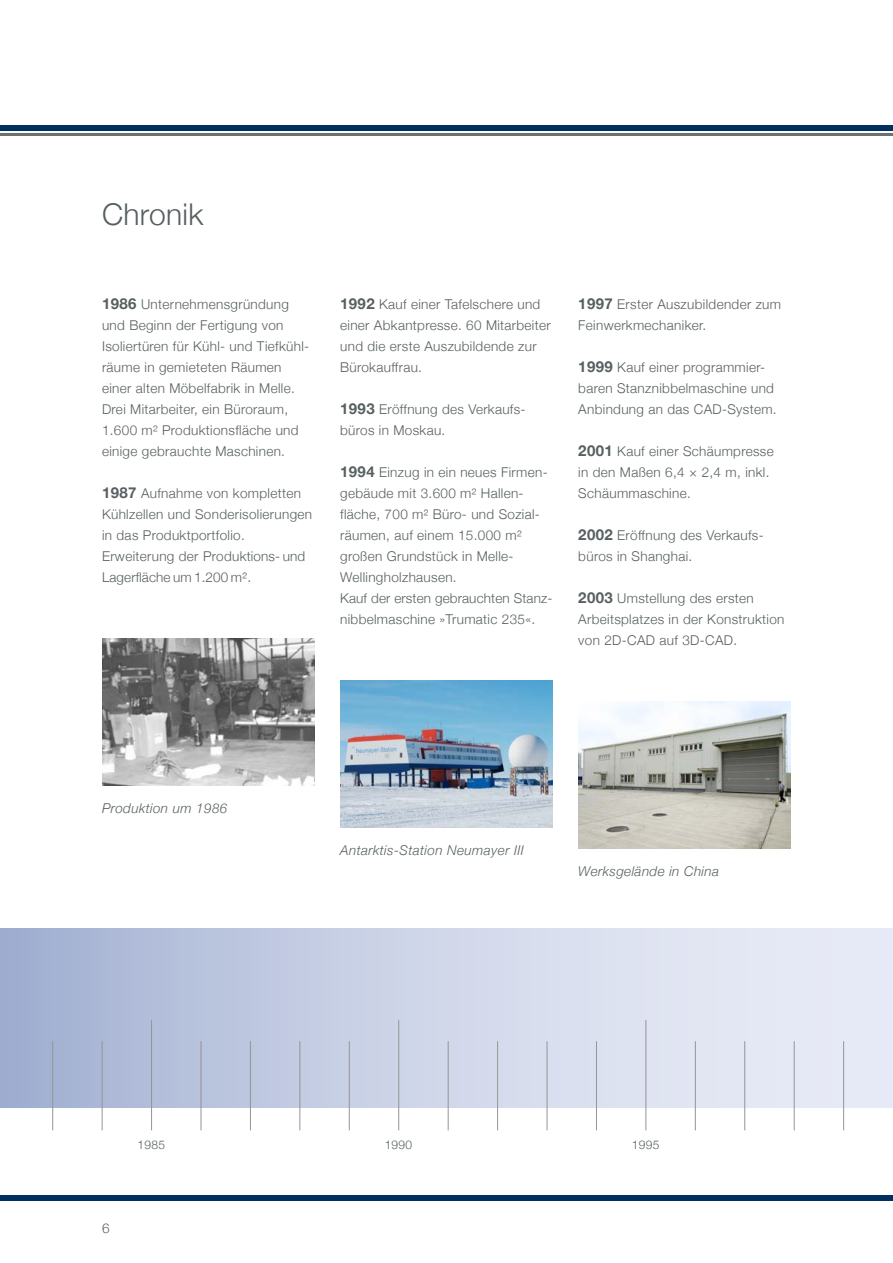
<style>
.page{position:relative;width:893px;height:1263px;background:#fff}
.page>*{position:absolute;margin:0;border:0;box-sizing:border-box;transform-origin:0 0}
.t1{font:300 30px "Helvetica Neue";letter-spacing:.01em;color:#575f61}
.t2{font:300 13.5px/21px "Helvetica Neue";letter-spacing:.025em;color:#575f61}
.t3{font:italic 300 13.5px "Helvetica Neue";letter-spacing:.03em;color:#575f61}
.t4{font:300 12px "Helvetica Neue";letter-spacing:.025em;color:#575f61}
.s1{font-weight:700;font-size:15px}
</style>
<div class="page">
<div style="left:0;top:126px;width:893px;height:5px;background:#00305f"></div>
<hr style="left:0;top:134px;width:893px;height:2px;background:#6a7374">
<div style="left:0;top:1195px;width:893px;height:5px;background:#00305f"></div>
<div style="left:0;top:928px;width:893px;height:180px;background:linear-gradient(to right,#a6b4d3,#f1f3fb)"></div>
<hr style="left:151px;top:1020px;width:1px;height:110px;background:#969495">
<hr style="left:201px;top:1041px;width:1px;height:89px;background:#969495">
<hr style="left:102px;top:1041px;width:1px;height:89px;background:#969495">
<hr style="left:52px;top:1041px;width:1px;height:89px;background:#969495">
<hr style="left:250px;top:1041px;width:1px;height:89px;background:#969495">
<hr style="left:299px;top:1041px;width:1px;height:89px;background:#969495">
<hr style="left:349px;top:1041px;width:1px;height:89px;background:#969495">
<hr style="left:398px;top:1020px;width:1px;height:110px;background:#969495">
<hr style="left:448px;top:1041px;width:1px;height:89px;background:#969495">
<hr style="left:497px;top:1041px;width:1px;height:89px;background:#969495">
<hr style="left:547px;top:1041px;width:1px;height:89px;background:#969495">
<hr style="left:596px;top:1041px;width:1px;height:89px;background:#969495">
<hr style="left:645px;top:1020px;width:1px;height:110px;background:#969495">
<hr style="left:695px;top:1041px;width:1px;height:89px;background:#969495">
<hr style="left:744px;top:1041px;width:1px;height:89px;background:#969495">
<hr style="left:794px;top:1041px;width:1px;height:89px;background:#969495">
<hr style="left:843px;top:1041px;width:1px;height:89px;background:#969495">
<img style="left:340px;top:680px;width:213px;height:147px">
<img style="left:578px;top:701px;width:213px;height:147px">
<img style="left:102px;top:638px;width:213px;height:147px">
<h1 class="t1" style="left:102px;top:190px;width:103px">Chronik</h1>
<p class="t2" style="left:102px;top:293px;width:207px"><span class="s1">1986</span> Unternehmensgründung und Beginn der Fertigung von<br>Isoliertüren für Kühl- und Tiefkühl&shy;räume in gemieteten Räumen einer alten Möbelfabrik in Melle.<br>Drei Mitarbeiter, ein Büroraum,<br>1.600 m² Produktionsfläche und einige gebrauchte Maschinen.</p>
<p class="t2" style="left:102px;top:482px;width:212px"><span class="s1">1987</span> Aufnahme von kompletten<br>Kühlzellen und Sonderisolierungen in das Produktportfolio.<br>Erweiterung der Produktions- und<br>Lagerfläche um 1. 200 m².</p>
<p class="t2" style="left:340px;top:293px;width:212px"><span class="s1">1992</span> Kauf einer Tafelschere und einer Abkantpresse. 60 Mitarbeiter und die erste Auszubildende zur<br>Bürokauffrau.</p>
<p class="t2" style="left:340px;top:398px;width:185px"><span class="s1">1993</span> Eröffnung des Verkaufs&shy;büros in Moskau.</p>
<p class="t2" style="left:340px;top:461px;width:214px"><span class="s1">1994</span> Einzug in ein neues Firmen&shy;gebäude mit 3.600 m² Hallen&shy;fläche, 700 m² Büro- und Sozial&shy;räumen, auf einem 15.000 m² großen Grundstück in Melle-<br>Wellingholzhausen.<br>Kauf der ersten gebrauchten Stanz&shy;nibbelmaschine »Trumatic 235«.</p>
<p class="t2" style="left:578px;top:293px;width:204px"><span class="s1">1997</span> Erster Auszubildender zum<br>Feinwerkmechaniker.</p>
<p class="t2" style="left:578px;top:356px;width:200px"><span class="s1">1999</span> Kauf einer programmier&shy;baren Stanznibbelmaschine und<br>Anbindung an das CAD-System.</p>
<p class="t2" style="left:578px;top:440px;width:197px"><span class="s1">2001</span> Kauf einer Schäumpresse in den Maßen 6,4 × 2,4 m, inkl.<br>Schäummaschine.</p>
<p class="t2" style="left:578px;top:524px;width:185px"><span class="s1">2002</span> Eröffnung des Verkaufs&shy;büros in Shanghai.</p>
<p class="t2" style="left:578px;top:587px;width:208px"><span class="s1">2003</span> Umstellung des ersten<br>Arbeitsplatzes in der Konstruktion von 2D-CAD auf 3D-CAD.</p>
<p class="t3" style="left:102px;top:798px;width:127px">Produktion um 1986</p>
<p class="t3" style="left:340px;top:840px;width:185px">Antarktis-Station Neumayer III</p>
<p class="t3" style="left:578px;top:861px;width:142px">Werksgelände in China</p>
<p class="t4" style="left:137px;top:1135px;width:29px">1985</p>
<p class="t4" style="left:385px;top:1135px;width:29px">1990</p>
<p class="t4" style="left:632px;top:1135px;width:29px">1995</p>
<p class="t2" style="left:102px;top:1217px;width:9px">6</p>
</div>
